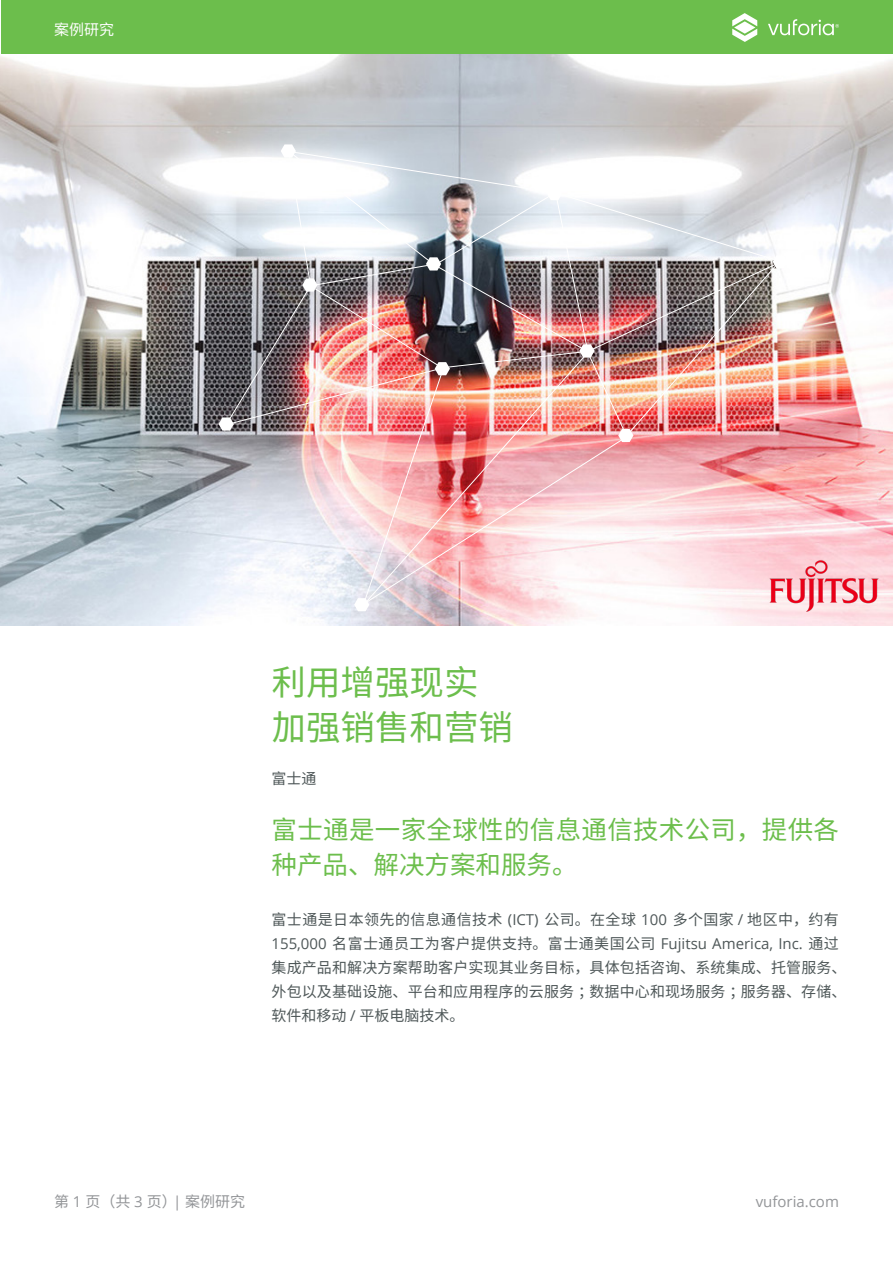
<style>
.page{position:relative;width:893px;height:1263px;background:#fff}
.page>*{position:absolute;margin:0;border:0;box-sizing:border-box;transform-origin:0 0}
._1__Headline{font:34.5px "Noto Sans CJ Ksc";color:#6cbe4c}
._3__Introduction{font:25.5px/34.5px "Noto Sans CJ Ksc";letter-spacing:.015em;color:#6cbe4c}
._4__Text_Body{font:15px/24px "Noto Sans CJ Ksc";letter-spacing:.01em;color:#4e5758}
.t1{font:15px "Noto Sans CJ Ksc";color:#939598}
.t2{font:15px "Open Sans";color:#939598}
.t3{font:15px "Noto Sans CJ Ksc";color:#fff}
._2__Headline_Subhead{font:15px "Noto Sans CJ Ksc";color:#4e5758}
.s1{font-family:"Open Sans"}
</style>
<div class="page">
<img style="left:0;top:11px;width:893px;height:614px">
<svg style="left:219px;top:417px;width:15px;height:14px"></svg>
<svg style="left:281px;top:144px;width:15px;height:7px"></svg>
<svg style="left:354px;top:608px;width:15px;height:3px"></svg>
<svg style="left:225px;top:151px;width:558px;height:275px"></svg>
<img style="left:287px;top:149px;width:341px;height:458px">
<img style="left:308px;top:191px;width:281px;height:417px">
<img style="left:618px;top:255px;width:170px;height:187px">
<img style="left:770px;top:560px;width:109px;height:52px">
<div style="left:1px;top:1px;width:891px;height:53px;background:#6cbe4c"></div>
<svg style="left:732px;top:13px;width:25px;height:29px"></svg>
<svg style="left:768px;top:19px;width:71px;height:16px"></svg>
<p class="t3" style="left:54px;top:21px;width:61px">案例研究</p>
<p class="_1__Headline" style="left:271px;top:663px;width:208px">利用增强现实</p>
<p class="_1__Headline" style="left:271px;top:708px;width:243px">加强销售和营销</p>
<p class="_2__Headline_Subhead" style="left:271px;top:770px;width:46px">富士通</p>
<p class="_3__Introduction" style="left:271px;top:813px;width:569px">富士通是一家全球性的信息通信技术公司，提供各种产品、解决方案和服务。</p>
<p class="_4__Text_Body" style="left:271px;top:907px;width:576px">富士通是日本领先的信息通信技术 <span class="s1">(ICT)</span> 公司。在全球 <span class="s1">100</span> 多个国家 <span class="s1">/</span> 地区中，约有<span class="s1">155,000</span> 名富士通员工为客户提供支持。富士通美国公司 <span class="s1">Fujitsu America, Inc.</span> 通过集成产品和解决方案帮助客户实现其业务目标，具体包括咨询、系统集成、托管服务、外包以及基础设施、平台和应用程序的云服务；数据中心和现场服务；服务器、存储、软件和移动 <span class="s1">/</span> 平板电脑技术。</p>
<p class="t1" style="left:54px;top:1193px;width:193px">第 <span class="s1">1</span> 页（共 <span class="s1">3</span> 页）<span class="s1">|</span> 案例研究</p>
<p class="t2" style="left:756px;top:1191px;width:85px">vuforia.com</p>
</div>
